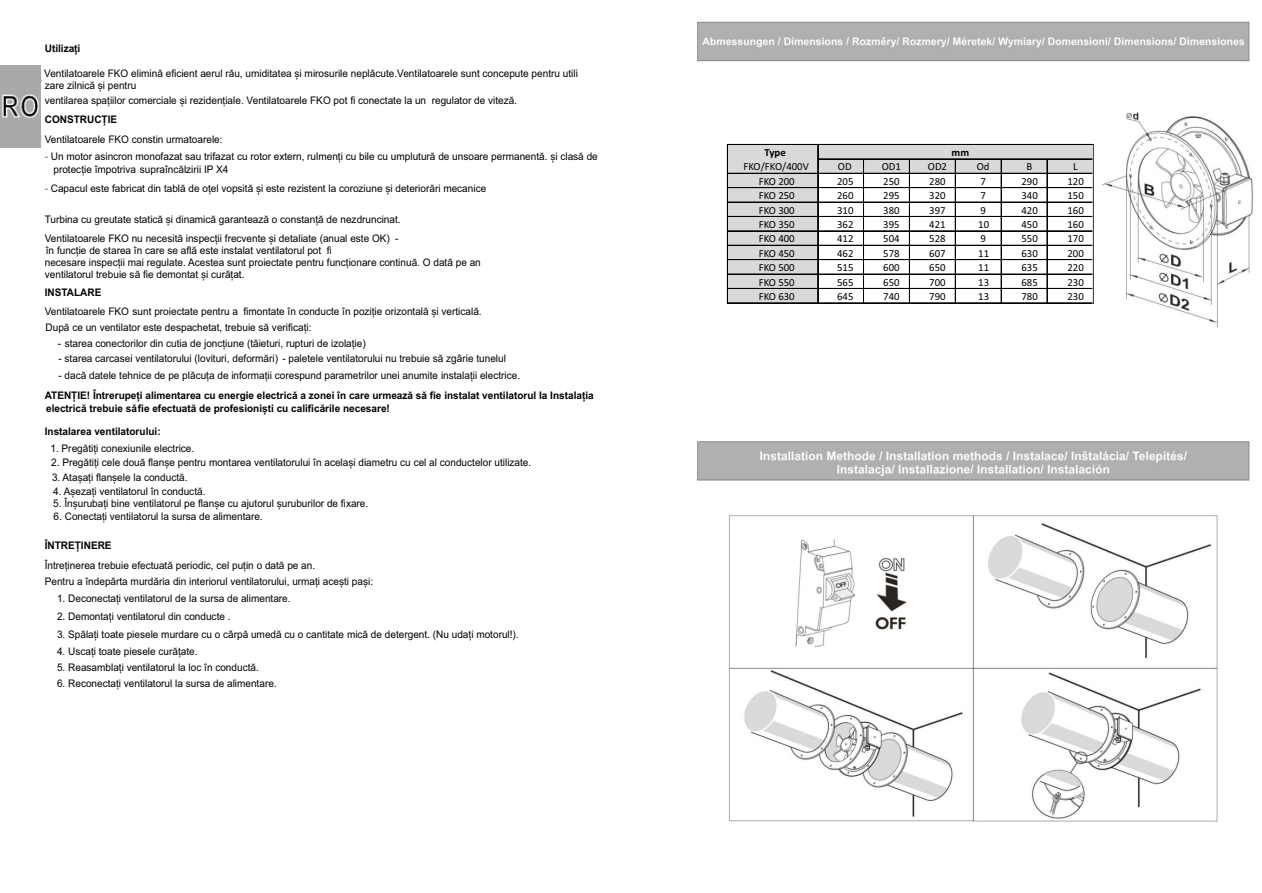
<style>
.page{position:relative;width:1262px;height:893px;background:#fff}
.page>*{position:absolute;margin:0;border:0;box-sizing:border-box;transform-origin:0 0}
.t1{font:10.8px "Calibri";color:#000}
.t2{font:700 10.8px "Calibri";color:#000}
.t3{font:10.5px/16px "Arial";color:#000;scale:.96 1}
.t4{font:700 10.5px/12.9px "Arial";color:#000;scale:.96 1}
.s1{color:#727272}
</style>
<div class="page">
<img style="left:697px;top:21px;width:556px;height:801px">
<img style="left:697px;top:86px;width:404px;height:258px">
<div style="left:728px;top:145px;width:365px;height:29px;background:#d9d9d9"></div>
<div style="left:728px;top:173px;width:90px;height:130px;background:#d9d9d9"></div>
<hr style="left:728px;top:144px;width:365px;height:1px;background:#000">
<hr style="left:818px;top:159px;width:275px;height:1px;background:#000">
<hr style="left:818px;top:158px;width:275px;height:1px;background:#000">
<hr style="left:728px;top:173px;width:365px;height:1px;background:#000">
<hr style="left:728px;top:188px;width:365px;height:1px;background:#000">
<hr style="left:728px;top:187px;width:365px;height:1px;background:#000">
<hr style="left:728px;top:202px;width:365px;height:1px;background:#000">
<hr style="left:728px;top:216px;width:365px;height:1px;background:#000">
<hr style="left:728px;top:231px;width:365px;height:1px;background:#000">
<hr style="left:728px;top:230px;width:365px;height:1px;background:#000">
<hr style="left:728px;top:245px;width:365px;height:1px;background:#000">
<hr style="left:728px;top:259px;width:365px;height:1px;background:#000">
<hr style="left:728px;top:274px;width:365px;height:1px;background:#000">
<hr style="left:728px;top:288px;width:365px;height:1px;background:#000">
<hr style="left:727px;top:144px;width:1px;height:159px;background:#000">
<hr style="left:817px;top:145px;width:1px;height:158px;background:#000">
<hr style="left:863px;top:159px;width:1px;height:144px;background:#000">
<hr style="left:909px;top:159px;width:1px;height:144px;background:#000">
<hr style="left:955px;top:159px;width:1px;height:144px;background:#000">
<hr style="left:1001px;top:159px;width:1px;height:144px;background:#000">
<hr style="left:1000px;top:159px;width:1px;height:144px;background:#000">
<hr style="left:1047px;top:159px;width:1px;height:144px;background:#000">
<hr style="left:1046px;top:159px;width:1px;height:144px;background:#000">
<hr style="left:728px;top:303px;width:365px;height:1px;background:#000">
<hr style="left:728px;top:302px;width:365px;height:1px;background:#000">
<hr style="left:1092px;top:145px;width:1px;height:158px;background:#d4d4d4">
<img style="left:0;top:65px;width:42px;height:83px">
<p class="t4" style="left:45px;top:43px;width:39px">Utilizați</p>
<p class="t3" style="left:44px;top:68px;width:557px;line-height:12.1px">Ventilatoarele FKO elimină eficient aerul rău, umiditatea și mirosurile neplăcute.Ventilatoarele sunt concepute pentru utili zare zilnică și pentru</p>
<p class="t3" style="left:45px;top:93px;width:493px">ventilarea spațiilor comerciale și rezidențiale. Ventilatoarele FKO pot fi conectate la un regulator de viteză.</p>
<p class="t4" style="left:45px;top:114px;width:77px">CONSTRUCȚIE</p>
<p class="t3" style="left:45px;top:133px;width:187px">Ventilatoarele FKO constin urmatoarele:</p>
<p class="t3" style="left:53px;top:151px;width:568px;line-height:12.8px;text-indent:-9px"><span class="s1">-</span> Un motor asincron monofazat sau trifazat cu rotor extern, rulmenți cu bile cu umplutură de unsoare permanentă. și clasă de protecție împotriva supraîncălzirii IP X4</p>
<p class="t3" style="left:45px;top:181px;width:461px"><span class="s1">-</span> Capacul este fabricat din tablă de oțel vopsită și este rezistent la coroziune și deteriorări mecanice</p>
<p class="t3" style="left:45px;top:210px;width:372px;line-height:19.5px">Turbina cu greutate statică și dinamică garantează o constanță de nezdruncinat.<br>Ventilatoarele FKO nu necesită inspecții frecvente și detaliate (anual este OK) -</p>
<p class="t3" style="left:45px;top:245px;width:456px;line-height:12.6px">în funcție de starea în care se află este instalat ventilatorul pot fi<br>necesare inspecții mai regulate. Acestea sunt proiectate pentru funcționare continuă. O dată pe an</p>
<p class="t3" style="left:45px;top:267px;width:209px">ventilatorul trebuie să fie demontat și curățat.</p>
<p class="t4" style="left:45px;top:287px;width:60px">INSTALARE</p>
<p class="t3" style="left:45px;top:304px;width:456px">Ventilatoarele FKO sunt proiectate pentru a fimontate în conducte în poziție orizontală și verticală.<br>După ce un ventilator este despachetat, trebuie să verificați:</p>
<p class="t3" style="left:58px;top:336px;width:322px">- starea conectorilor din cutia de joncțiune (tăieturi, rupturi de izolație)</p>
<p class="t3" style="left:59px;top:351px;width:467px">- starea carcasei ventilatorului (lovituri, deformări) - paletele ventilatorului nu trebuie să zgârie tunelul</p>
<p class="t3" style="left:59px;top:368px;width:482px">- dacă datele tehnice de pe plăcuța de informații corespund parametrilor unei anumite instalații electrice.</p>
<p class="t4" style="left:45px;top:389px;width:573px">ATENȚIE! Întrerupeți alimentarea cu energie electrică a zonei în care urmează să fie instalat ventilatorul Ia Instalația electrică trebuie să fie efectuată de profesioniști cu calificările necesare!</p>
<p class="t4" style="left:45px;top:425px;width:122px">Instalarea ventilatorului:</p>
<p class="t3" style="left:50px;top:441px;width:151px">1. Pregătiți conexiunile electrice.</p>
<p class="t3" style="left:51px;top:455px;width:501px">2. Pregătiți cele două flanșe pentru montarea ventilatorului în același diametru cu cel al conductelor utilizate.</p>
<p class="t3" style="left:52px;top:470px;width:143px">3. Atașați flanșele la conductă.</p>
<p class="t3" style="left:53px;top:484px;width:160px">4. Așezați ventilatorul în conductă.</p>
<p class="t3" style="left:53px;top:496px;width:330px">5. Înșurubați bine ventilatorul pe flanșe cu ajutorul șuruburilor de fixare.</p>
<p class="t3" style="left:54px;top:509px;width:219px">6. Conectați ventilatorul la sursa de alimentare.</p>
<p class="t4" style="left:45px;top:539px;width:71px">ÎNTREȚINERE</p>
<p class="t3" style="left:45px;top:558px;width:343px">Întreținerea trebuie efectuată periodic, cel puțin o dată pe an.<br>Pentru a îndepărta murdăria din interiorul ventilatorului, urmați acești pași:</p>
<p class="t3" style="left:57px;top:591px;width:245px">1. Deconectați ventilatorul de la sursa de alimentare.</p>
<p class="t3" style="left:57px;top:609px;width:182px">2. Demontați ventilatorul din conducte .</p>
<p class="t3" style="left:57px;top:627px;width:482px">3. Spălați toate piesele murdare cu o cârpă umedă cu o cantitate mică de detergent. (Nu udați motorul!).</p>
<p class="t3" style="left:57px;top:644px;width:148px">4. Uscați toate piesele curățate.</p>
<p class="t3" style="left:57px;top:660px;width:212px">5. Reasamblați ventilatorul la loc în conductă.</p>
<p class="t3" style="left:57px;top:676px;width:230px">6. Reconectați ventilatorul la sursa de alimentare.</p>
<p class="t2" style="left:764px;top:148px;width:23px">Type</p>
<p class="t1" style="left:743px;top:162px;width:67px">FKO/FKO/400V</p>
<p class="t1" style="left:838px;top:162px;width:15px">OD</p>
<p class="t1" style="left:881px;top:162px;width:21px">OD1</p>
<p class="t1" style="left:927px;top:162px;width:21px">OD2</p>
<p class="t1" style="left:976px;top:162px;width:14px">Od</p>
<p class="t1" style="left:1026px;top:162px;width:7px">B</p>
<p class="t1" style="left:1073px;top:162px;width:6px">L</p>
<p class="t1" style="left:758px;top:177px;width:38px">FKO 200</p>
<p class="t1" style="left:837px;top:177px;width:18px">205</p>
<p class="t1" style="left:883px;top:177px;width:18px">250</p>
<p class="t1" style="left:929px;top:177px;width:18px">280</p>
<p class="t1" style="left:980px;top:177px;width:7px">7</p>
<p class="t1" style="left:1021px;top:177px;width:18px">290</p>
<p class="t1" style="left:1067px;top:177px;width:18px">120</p>
<p class="t1" style="left:758px;top:191px;width:38px">FKO 250</p>
<p class="t1" style="left:837px;top:191px;width:18px">260</p>
<p class="t1" style="left:883px;top:191px;width:18px">295</p>
<p class="t1" style="left:929px;top:191px;width:18px">320</p>
<p class="t1" style="left:980px;top:191px;width:7px">7</p>
<p class="t1" style="left:1021px;top:191px;width:18px">340</p>
<p class="t1" style="left:1067px;top:191px;width:18px">150</p>
<p class="t1" style="left:758px;top:205px;width:38px">FKO 300</p>
<p class="t1" style="left:837px;top:205px;width:18px">310</p>
<p class="t1" style="left:883px;top:205px;width:18px">380</p>
<p class="t1" style="left:929px;top:205px;width:18px">397</p>
<p class="t1" style="left:980px;top:205px;width:7px">9</p>
<p class="t1" style="left:1021px;top:205px;width:18px">420</p>
<p class="t1" style="left:1067px;top:205px;width:18px">160</p>
<p class="t1" style="left:758px;top:220px;width:38px">FKO 350</p>
<p class="t1" style="left:837px;top:220px;width:18px">362</p>
<p class="t1" style="left:883px;top:220px;width:18px">395</p>
<p class="t1" style="left:929px;top:220px;width:18px">421</p>
<p class="t1" style="left:978px;top:220px;width:12px">10</p>
<p class="t1" style="left:1021px;top:220px;width:18px">450</p>
<p class="t1" style="left:1067px;top:220px;width:18px">160</p>
<p class="t1" style="left:758px;top:234px;width:38px">FKO 400</p>
<p class="t1" style="left:837px;top:234px;width:18px">412</p>
<p class="t1" style="left:883px;top:234px;width:18px">504</p>
<p class="t1" style="left:929px;top:234px;width:18px">528</p>
<p class="t1" style="left:980px;top:234px;width:7px">9</p>
<p class="t1" style="left:1021px;top:234px;width:18px">550</p>
<p class="t1" style="left:1067px;top:234px;width:18px">170</p>
<p class="t1" style="left:758px;top:248px;width:38px">FKO 450</p>
<p class="t1" style="left:837px;top:248px;width:18px">462</p>
<p class="t1" style="left:883px;top:248px;width:18px">578</p>
<p class="t1" style="left:929px;top:248px;width:18px">607</p>
<p class="t1" style="left:978px;top:248px;width:12px">11</p>
<p class="t1" style="left:1021px;top:248px;width:18px">630</p>
<p class="t1" style="left:1067px;top:248px;width:18px">200</p>
<p class="t1" style="left:758px;top:263px;width:38px">FKO 500</p>
<p class="t1" style="left:837px;top:263px;width:18px">515</p>
<p class="t1" style="left:883px;top:263px;width:18px">600</p>
<p class="t1" style="left:929px;top:263px;width:18px">650</p>
<p class="t1" style="left:978px;top:263px;width:12px">11</p>
<p class="t1" style="left:1021px;top:263px;width:18px">635</p>
<p class="t1" style="left:1067px;top:263px;width:18px">220</p>
<p class="t1" style="left:758px;top:277px;width:38px">FKO 550</p>
<p class="t1" style="left:837px;top:277px;width:18px">565</p>
<p class="t1" style="left:883px;top:277px;width:18px">650</p>
<p class="t1" style="left:929px;top:277px;width:18px">700</p>
<p class="t1" style="left:978px;top:277px;width:12px">13</p>
<p class="t1" style="left:1021px;top:277px;width:18px">685</p>
<p class="t1" style="left:1067px;top:277px;width:18px">230</p>
<p class="t1" style="left:758px;top:292px;width:38px">FKO 630</p>
<p class="t1" style="left:837px;top:292px;width:18px">645</p>
<p class="t1" style="left:883px;top:292px;width:18px">740</p>
<p class="t1" style="left:929px;top:292px;width:18px">790</p>
<p class="t1" style="left:978px;top:292px;width:12px">13</p>
<p class="t1" style="left:1021px;top:292px;width:18px">780</p>
<p class="t1" style="left:1067px;top:292px;width:18px">230</p>
<p class="t2" style="left:951px;top:148px;width:19px">mm</p>
</div>
